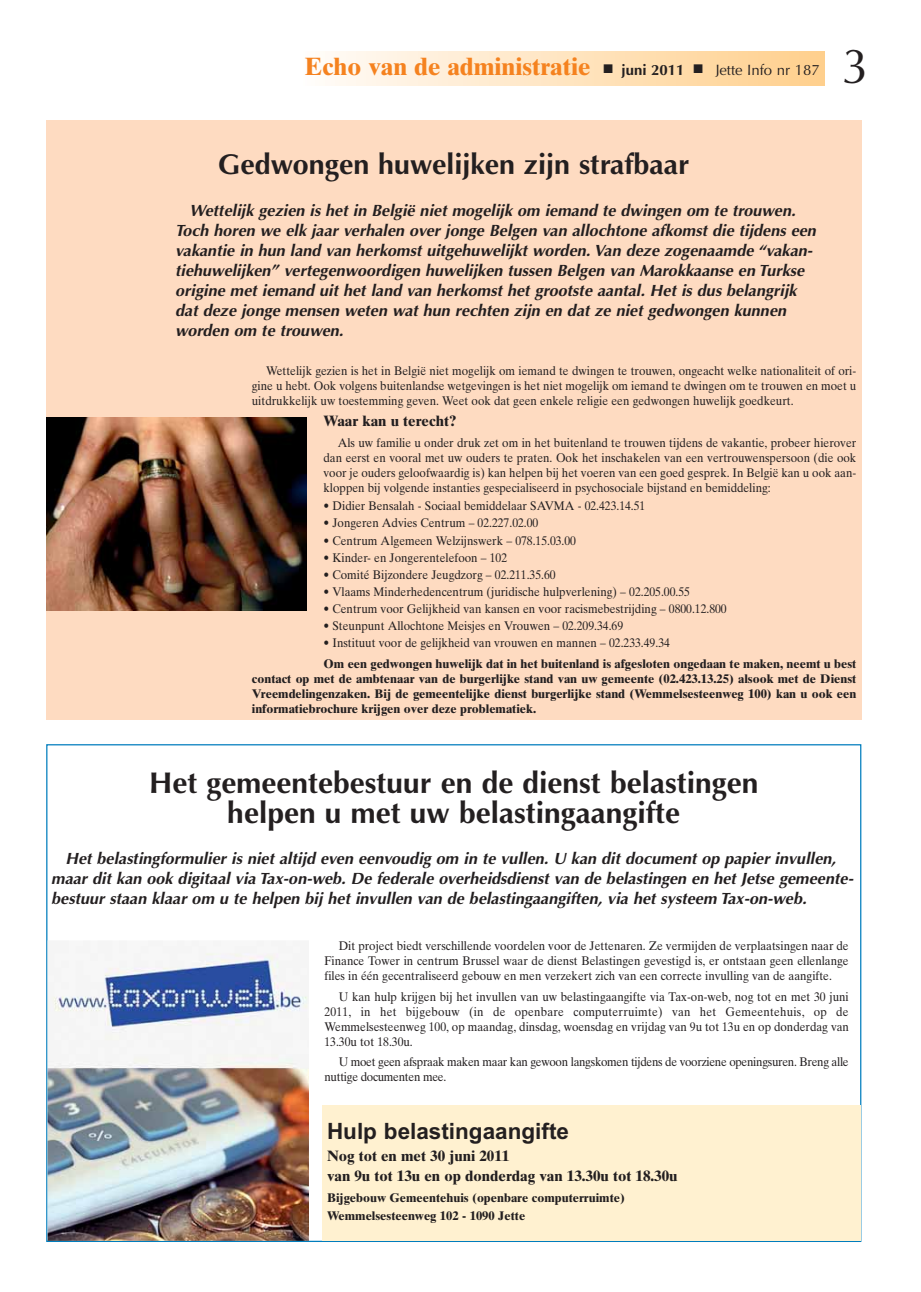
<style>
.page{position:relative;width:921px;height:1292px;background:#fff}
.page>*{position:absolute;margin:0;border:0;box-sizing:border-box;transform-origin:0 0}
.t1{font:49.25px "Optima";color:#231f20}
.t2{font:700 30px/30px "Optima";color:#231f20;text-align:center}
.t3{font:700 28.75px "Optima";color:#231f20}
.t4{font:700 25px "Times Ten";color:#f5821f}
.t5{font:700 22.5px "Arial";color:#231f20}
.t6{font:italic 700 16.25px/20px "Optima";color:#231f20}
.t7{font:700 15px/20.4px "Times Ten";color:#231f20}
.t8{font:12.5px/15.1px "Times Ten";color:#231f20;text-align:justify;scale:.93 1}
.t9{font:700 12.5px/15px "Times Ten";color:#231f20}
.t10{font:12.5px/15.1px "Times Ten";letter-spacing:-.025em;color:#231f20;scale:.93 1}
.s1{color:#231f20}
.s2{font-family:"Optima";font-size:15px;color:#231f20}
.s3{font-family:"Optima";font-weight:400;font-size:15px;color:#231f20}
</style>
<div class="page">
<div style="left:303px;top:51px;width:521px;height:34px;background:linear-gradient(to right,#fffcf9,#ffcf8b)"></div>
<div style="left:322px;top:1105px;width:538px;height:135px;background:#fff1d0"></div>
<img style="left:47px;top:940px;width:262px;height:301px">
<div style="left:46px;top:121px;width:815px;height:599px;background:#fedbc1"></div>
<img style="left:46px;top:418px;width:261px;height:192px">
<h3 class="t4" style="left:304px;top:57px;width:517px">Echo van de administratie <span class="s1">■</span> <span class="s2">juni 2011</span> <span class="s1">■</span> <span class="s3">Jette Info nr 187</span></h3>
<h1 class="t1" style="left:841px;top:46px;width:29px">3</h1>
<h3 class="t3" style="left:218px;top:153px;width:473px">Gedwongen huwelijken zijn strafbaar</h3>
<p class="t6" style="left:175px;top:202px;width:645px;text-indent:14px">Wettelijk gezien is het in België niet mogelijk om iemand te dwingen om te trouwen.<br>Toch horen we elk jaar verhalen over jonge Belgen van allochtone afkomst die tijdens een vakantie in hun land van herkomst uitgehuwelijkt worden.Van deze zogenaamde “vakan&shy;tiehuwelijken” vertegenwoordigen huwelijken tussen Belgen van Marokkaanse en Turkse origine met iemand uit het land van herkomst het grootste aantal. Het is dus belangrijk dat deze jonge mensen weten wat hun rechten zijn en dat ze niet gedwongen kunnen worden om te trouwen.</p>
<p class="t8" style="left:252px;top:364px;width:651px;text-indent:14px">Wettelijk gezien is het in België niet mogelijk om iemand te dwingen te trouwen, ongeacht welke nationaliteit of ori&shy;gine u hebt. Ook volgens buitenlandse wetgevingen is het niet mogelijk om iemand te dwingen om te trouwen en moet u uitdrukkelijk uw toestemming geven. Weet ook dat geen enkele religie een gedwongen huwelijk goedkeurt.</p>
<p class="t7" style="left:323px;top:413px;width:134px">Waar kan u terecht?</p>
<p class="t8" style="left:323px;top:436px;width:574px;text-indent:14px">Als uw familie u onder druk zet om in het buitenland te trouwen tijdens de vakantie, probeer hierover dan eerst en vooral met uw ouders te praten. Ook het inschakelen van een vertrouwenspersoon (die ook voor je ouders geloofwaardig is) kan helpen bij het voeren van een goed gesprek. In België kan u ook aan&shy;kloppen bij volgende instanties gespecialiseerd in psychosociale bijstand en bemiddeling:</p>
<p class="t8" style="left:323px;top:500px;width:347px">• Didier Bensalah - Sociaal bemiddelaar SAVMA - 02.423.14.51</p>
<p class="t8" style="left:323px;top:517px;width:232px">• Jongeren Advies Centrum – 02.227.02.00</p>
<p class="t8" style="left:323px;top:534px;width:273px">• Centrum Algemeen Welzijnswerk – 078.15.03.00</p>
<p class="t8" style="left:323px;top:551px;width:199px">• Kinder- en Jongerentelefoon – 102</p>
<p class="t8" style="left:323px;top:568px;width:251px">• Comité Bijzondere Jeugdzorg – 02.211.35.60</p>
<p class="t8" style="left:323px;top:585px;width:395px">• Vlaams Minderhedencentrum (juridische hulpverlening) – 02.205.00.55</p>
<p class="t8" style="left:323px;top:602px;width:435px">• Centrum voor Gelijkheid van kansen en voor racismebestrijding – 0800.12.800</p>
<p class="t8" style="left:323px;top:620px;width:324px">• Steunpunt Allochtone Meisjes en Vrouwen – 02.209.34.69</p>
<p class="t8" style="left:323px;top:637px;width:374px">• Instituut voor de gelijkheid van vrouwen en mannen – 02.233.49.34</p>
<p class="t9" style="left:252px;top:657px;width:606px;text-align:justify;text-indent:72px">Om een gedwongen huwelijk dat in het buitenland is afgesloten ongedaan te maken, neemt u best contact op met de ambtenaar van de burgerlijke stand van uw gemeente (02.423.13.25) alsook met de Dienst Vreemdelingenzaken. Bij de gemeentelijke dienst burgerlijke stand (Wemmelsesteenweg 100) kan u ook een informatiebrochure krijgen over deze problematiek.</p>
<h2 class="t2" style="left:149px;top:771px;width:611px">Het gemeentebestuur en de dienst belastingen helpen u met uw belastingaangifte</h2>
<p class="t6" style="left:51px;top:850px;width:806px;text-indent:14px">Het belastingformulier is niet altijd even eenvoudig om in te vullen. U kan dit document op papier invullen, maar dit kan ook digitaal via Tax-on-web. De federale overheidsdienst van de belastingen en het Jetse gemeente&shy;bestuur staan klaar om u te helpen bij het invullen van de belastingaangiften, via het systeem Tax-on-web.</p>
<p class="t8" style="left:324px;top:939px;width:565px;text-indent:14px">Dit project biedt verschillende voordelen voor de Jettenaren. Ze vermijden de verplaatsingen naar de Finance Tower in centrum Brussel waar de dienst Belastingen gevestigd is, er ontstaan geen ellenlange files in één gecentraliseerd gebouw en men verzekert zich van een correcte invulling van de aangifte.</p>
<p class="t8" style="left:324px;top:990px;width:565px;text-indent:14px">U kan hulp krijgen bij het invullen van uw belastingaangifte via Tax-on-web, nog tot en met 30 juni 2011, in het bijgebouw (in de openbare computerruimte) van het Gemeentehuis, op de Wemmelsesteenweg 100, op maandag, dinsdag, woensdag en vrijdag van 9u tot 13u en op donderdag van 13.30u tot 18.30u.</p>
<p class="t10" style="left:324px;top:1056px;width:565px;text-indent:14px">U moet geen afspraak maken maar kan gewoon langskomen tijdens de voorziene openingsuren. Breng alle nuttige documenten mee.</p>
<h3 class="t5" style="left:327px;top:1123px;width:243px">Hulp belastingaangifte</h3>
<p class="t7" style="left:327px;top:1147px;width:352px">Nog tot en met 30 juni 2011<br>van 9u tot 13u en op donderdag van 13.30u tot 18.30u</p>
<p class="t9" style="left:327px;top:1189px;width:299px;line-height:18.5px">Bijgebouw Gemeentehuis (openbare computerruimte)<br>Wemmelsesteenweg 102 - 1090 Jette</p>
</div>
